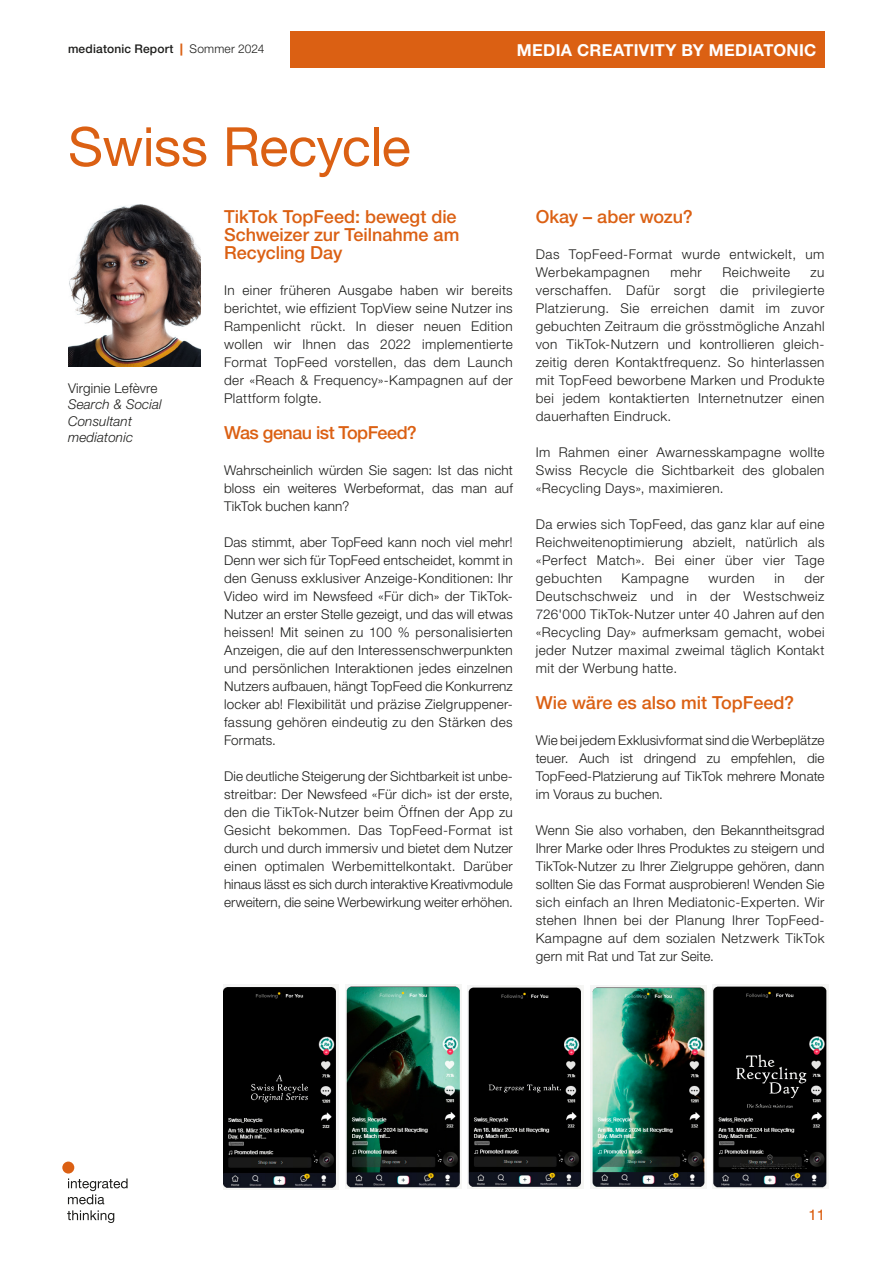
<style>
.page{position:relative;width:893px;height:1263px;background:#fff}
.page>*{position:absolute;margin:0;border:0;box-sizing:border-box;transform-origin:0 0}
.t1{font:54px "Helvetica Neue LT Std";letter-spacing:-.01em;color:#db6013}
.t2{font:500 18px/18px "Helvetica Neue LT Std";color:#db6013}
.t3{font:500 18px "Helvetica Neue LT Std";letter-spacing:-.03em;color:#db6013}
.t4{font:700 16.5px "Helvetica Neue LT Std";letter-spacing:.02em;color:#fff}
.t5{font:300 14.7px "Helvetica Neue LT Std";color:#db6013}
.t6{font:300 13.5px/18px "Helvetica Neue LT Std";letter-spacing:.03em;color:#1d1d1b;text-align:justify}
.t7{font:italic 300 13.5px/16.2px "Helvetica Neue LT Std";letter-spacing:.01em;color:#1d1d1b}
.t8{font:300 13.5px "Helvetica Neue LT Std";letter-spacing:.01em;color:#1d1d1b}
.t9{font:500 12px "Helvetica Neue LT Std";letter-spacing:.015em;color:#1d1d1b}
.s1{font-weight:800;color:#db6013}
.s2{font-weight:300}
</style>
<div class="page">
<div style="left:62px;top:1161px;width:12px;height:12px;background:#db6013;border-radius:50%"></div>
<svg style="left:67px;top:1210px;width:47px;height:13px"></svg>
<svg style="left:68px;top:1178px;width:60px;height:26px"></svg>
<div style="left:290px;top:32px;width:535px;height:36px;background:#db6013"></div>
<img style="left:68px;top:204px;width:133px;height:163px">
<img style="left:223px;top:985px;width:116px;height:204px">
<img style="left:346px;top:985px;width:115px;height:203px">
<img style="left:468px;top:985px;width:116px;height:203px">
<img style="left:590px;top:985px;width:116px;height:203px">
<img style="left:713px;top:985px;width:116px;height:204px">
<p class="t9" style="left:68px;top:42px;width:198px">mediatonic Report <span class="s1">|</span> <span class="s2">Sommer 2024</span></p>
<p class="t4" style="left:517px;top:40px;width:301px">MEDIA CREATIVITY BY MEDIATONIC</p>
<h1 class="t1" style="left:68px;top:114px;width:344px">Swiss Recycle</h1>
<p class="t8" style="left:68px;top:380px;width:91px">Virginie Lefèvre</p>
<p class="t7" style="left:68px;top:396px;width:95px">Search &amp; Social<br>Consultant mediatonic</p>
<h2 class="t2" style="left:224px;top:207px;width:237px">TikTok TopFeed: bewegt die<br>Schweizer zur Teilnahme am<br>Recycling Day</h2>
<p class="t6" style="left:224px;top:280px;width:290px">In einer früheren Ausgabe haben wir bereits berichtet, wie effizient TopView seine Nutzer ins Rampenlicht rückt. In dieser neuen Edition wollen wir Ihnen das 2022 implementierte Format TopFeed vorstellen, das dem Launch der «Reach &amp; Frequency»-Kampagnen auf der Plattform folgte.</p>
<h2 class="t3" style="left:224px;top:421px;width:194px">Was genau ist TopFeed?</h2>
<p class="t6" style="left:224px;top:460px;width:290px">Wahrscheinlich würden Sie sagen: Ist das nicht bloss ein weiteres Werbeformat, das man auf TikTok buchen kann?</p>
<p class="t6" style="left:224px;top:532px;width:290px">Das stimmt, aber TopFeed kann noch viel mehr!<br>Denn wer sich für TopFeed entscheidet, kommt in den Genuss exklusiver Anzeige-Konditionen: Ihr Video wird im Newsfeed «Für dich» der TikTok-Nutzer an erster Stelle gezeigt, und das will etwas heissen! Mit seinen zu 100 % personalisierten Anzeigen, die auf den Interessenschwerpunkten und persönlichen Interaktionen jedes einzelnen Nutzers aufbauen, hängt TopFeed die Konkurrenz locker ab! Flexibilität und präzise Zielgruppener&shy;fassung gehören eindeutig zu den Stärken des Formats.</p>
<p class="t6" style="left:224px;top:766px;width:290px">Die deutliche Steigerung der Sichtbarkeit ist unbe&shy;streitbar: Der Newsfeed «Für dich» ist der erste, den die TikTok-Nutzer beim Öffnen der App zu Gesicht bekommen. Das TopFeed-Format ist durch und durch immersiv und bietet dem Nutzer einen optimalen Werbemittelkontakt. Darüber hinaus lässt es sich durch interaktive Kreativmodule erweitern, die seine Werbewirkung weiter erhöhen.</p>
<h2 class="t2" style="left:536px;top:207px;width:158px">Okay – aber wozu?</h2>
<p class="t6" style="left:536px;top:244px;width:290px">Das TopFeed-Format wurde entwickelt, um<br>Werbekampagnen</p>
<p class="t6" style="left:670px;top:262px;width:33px">mehr</p>
<p class="t6" style="left:722px;top:262px;width:69px">Reichweite</p>
<p class="t6" style="left:536px;top:262px;width:290px;text-indent:275px">zu verschaffen. Dafür sorgt die privilegierte Platzierung. Sie erreichen damit im zuvor gebuchten Zeitraum die grösstmögliche Anzahl von TikTok-Nutzern und kontrollieren gleich&shy;zeitig deren Kontaktfrequenz. So hinterlassen mit TopFeed beworbene Marken und Produkte bei jedem kontaktierten Internetnutzer einen dauerhaften Eindruck.</p>
<p class="t6" style="left:536px;top:442px;width:290px">Im Rahmen einer Awarnesskampagne wollte Swiss Recycle die Sichtbarkeit des globalen «Recycling Days», maximieren.</p>
<p class="t6" style="left:536px;top:514px;width:290px">Da erwies sich TopFeed, das ganz klar auf eine Reichweitenoptimierung abzielt, natürlich als «Perfect Match». Bei einer über vier Tage gebuchten</p>
<p class="t6" style="left:536px;top:568px;width:290px;text-indent:269px">der Deutschschweiz und in der Westschweiz 726'000 TikTok-Nutzer unter 40 Jahren auf den «Recycling Day» aufmerksam gemacht, wobei jeder Nutzer maximal zweimal täglich Kontakt mit der Werbung hatte.</p>
<h2 class="t2" style="left:536px;top:693px;width:260px">Wie wäre es also mit TopFeed?</h2>
<p class="t6" style="left:536px;top:730px;width:290px">Wie bei jedem Exklusivformat sind die Werbeplätze teuer. Auch ist dringend zu empfehlen, die TopFeed-Platzierung auf TikTok mehrere Monate im Voraus zu buchen.</p>
<p class="t6" style="left:536px;top:820px;width:290px">Wenn Sie also vorhaben, den Bekanntheitsgrad Ihrer Marke oder Ihres Produktes zu steigern und TikTok-Nutzer zu Ihrer Zielgruppe gehören, dann sollten Sie das Format ausprobieren! Wenden Sie sich einfach an Ihren Mediatonic-Experten. Wir stehen Ihnen bei der Planung Ihrer TopFeed-Kampagne auf dem sozialen Netzwerk TikTok gern mit Rat und Tat zur Seite.</p>
<p class="t6" style="left:622px;top:568px;width:69px">Kampagne</p>
<p class="t6" style="left:709px;top:568px;width:48px">wurden</p>
<p class="t6" style="left:774px;top:568px;width:12px">in</p>
<p class="t5" style="left:809px;top:1206px;width:18px">11</p>
</div>
